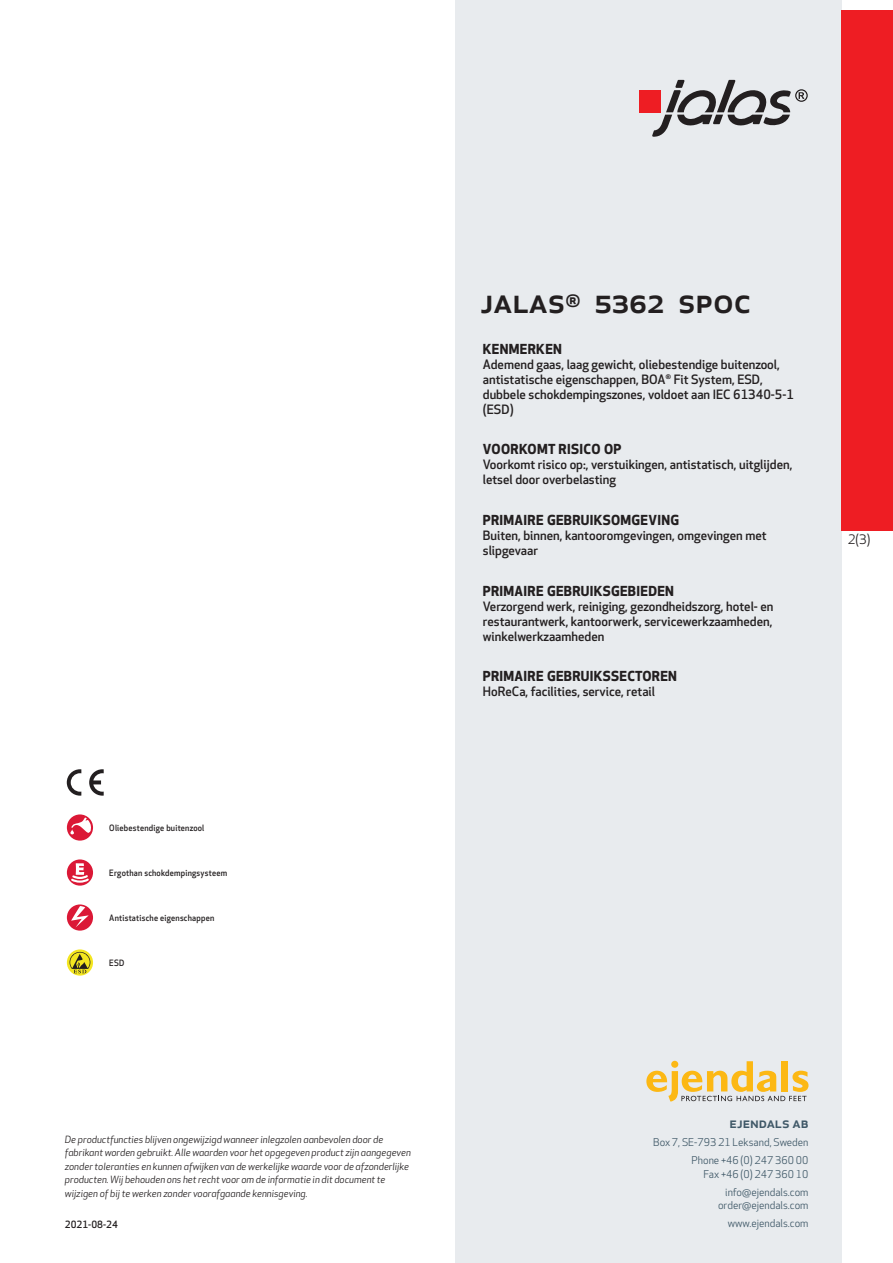
<style>
.page{position:relative;width:893px;height:1263px;background:#fff}
.page>*{position:absolute;margin:0;border:0;box-sizing:border-box;transform-origin:0 0}
.prodname{font:500 34.5px "Apex New";color:#231f20}
.t1{font:500 15px "Apex New";color:#405968}
.Funktion_body{font:700 13.5px "Apex New";letter-spacing:.025em;color:#231f20}
.t2{font:12.75px "Apex New";color:#231f20}
.Funktion_body-2{font:500 12.6px/15px "Apex New";color:#231f20}
.t3{font:10.5px/18px "Apex New";color:#405968;text-align:right}
.t4{font:italic 9.75px/13.5px "Apex New";color:#231f20}
.t5{font:500 9.75px "Apex New";color:#231f20}
.Funktion_body-3{font:500 8.55px "Apex New";letter-spacing:.025em;color:#231f20;scale:.95 1}
</style>
<div class="page">
<div style="left:455px;top:0;width:387px;height:1263px;background:#e8ebee"></div>
<svg style="left:646px;top:1061px;width:162px;height:40px"></svg>
<div style="left:842px;top:11px;width:51px;height:520px;background:#ee1d23"></div>
<div style="left:639px;top:90px;width:22px;height:22px;background:#ee1d23"></div>
<svg style="left:652px;top:80px;width:156px;height:57px"></svg>
<svg style="left:67px;top:814px;width:26px;height:27px"></svg>
<svg style="left:70px;top:817px;width:21px;height:17px"></svg>
<svg style="left:67px;top:859px;width:26px;height:27px"></svg>
<svg style="left:69px;top:863px;width:22px;height:21px"></svg>
<svg style="left:67px;top:904px;width:26px;height:27px"></svg>
<svg style="left:71px;top:906px;width:18px;height:21px"></svg>
<svg style="left:67px;top:949px;width:26px;height:26px"></svg>
<svg style="left:70px;top:952px;width:20px;height:21px"></svg>
<svg style="left:89px;top:769px;width:15px;height:27px"></svg>
<svg style="left:67px;top:769px;width:14px;height:27px"></svg>
<p class="Funktion_body-3" style="left:109px;top:822px;width:102px">Oliebestendige buitenzool</p>
<p class="Funktion_body-3" style="left:109px;top:867px;width:126px">Ergothan schokdempingsysteem</p>
<p class="Funktion_body-3" style="left:109px;top:912px;width:112px">Antistatische eigenschappen</p>
<p class="Funktion_body-3" style="left:109px;top:957px;width:17px">ESD</p>
<p class="t4" style="left:65px;top:1132px;width:347px">De productfuncties blijven ongewijzigd wanneer inlegzolen aanbevolen door de fabrikant worden gebruikt. Alle waarden voor het opgegeven product zijn aangegeven zonder toleranties en kunnen afwijken van de werkelijke waarde voor de afzonderlijke producten. Wij behouden ons het recht voor om de informatie in dit document te wijzigen of bij te werken zonder voorafgaande kennisgeving.</p>
<p class="t5" style="left:65px;top:1218px;width:54px">2021-08-24</p>
<p class="prodname" style="left:480px;top:277px;width:272px">JALAS<sup>®</sup> 5362 SPOC</p>
<p class="Funktion_body" style="left:483px;top:339px;width:81px">KENMERKEN</p>
<p class="Funktion_body-2" style="left:483px;top:356px;width:313px">Ademend gaas, laag gewicht, oliebestendige buitenzool, antistatische eigenschappen, BOA<sup>®</sup> Fit System, ESD, dubbele schokdempingszones, voldoet aan IEC 61340-5-1 (ESD)</p>
<p class="Funktion_body" style="left:483px;top:440px;width:140px">VOORKOMT RISICO OP</p>
<p class="Funktion_body-2" style="left:483px;top:457px;width:311px">Voorkomt risico op:, verstuikingen, antistatisch, uitglijden, letsel door overbelasting</p>
<p class="Funktion_body" style="left:483px;top:510px;width:198px">PRIMAIRE GEBRUIKSOMGEVING</p>
<p class="Funktion_body-2" style="left:483px;top:528px;width:285px">Buiten, binnen, kantooromgevingen, omgevingen met slipgevaar</p>
<p class="Funktion_body" style="left:483px;top:581px;width:193px">PRIMAIRE GEBRUIKSGEBIEDEN</p>
<p class="Funktion_body-2" style="left:483px;top:598px;width:292px;text-align:justify">Verzorgend werk, reiniging, gezondheidszorg, hotel- en restaurantwerk, kantoorwerk, servicewerkzaamheden, winkelwerkzaamheden</p>
<p class="Funktion_body" style="left:483px;top:667px;width:196px">PRIMAIRE GEBRUIKSSECTOREN</p>
<p class="Funktion_body-2" style="left:483px;top:684px;width:174px">HoReCa, facilities, service, retail</p>
<p class="t2" style="left:848px;top:531px;width:24px">2(3)</p>
<p class="t1" style="left:729px;top:1113px;width:80px">ejendals ab</p>
<p class="t3" style="left:653px;top:1133px;width:157px">Box 7, SE-793 21 Leksand, Sweden<br>Phone +46 (0) 247 360 00</p>
<p class="t3" style="left:703px;top:1165px;width:107px">Fax +46 (0) 247 360 10 info@ejendals.com</p>
<p class="t3" style="left:718px;top:1196px;width:92px">order@ejendals.com</p>
<p class="t3" style="left:728px;top:1215px;width:82px">www.ejendals.com</p>
</div>
